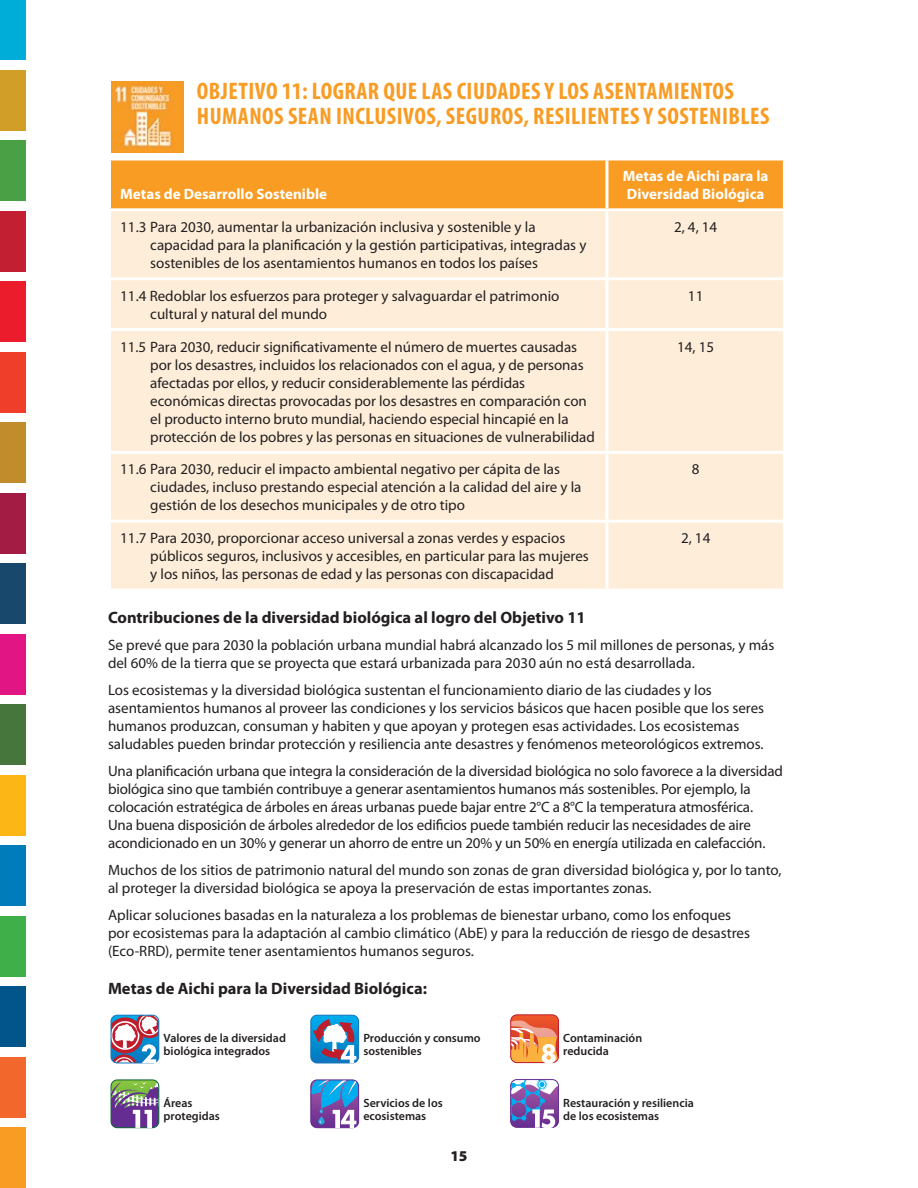
<style>
.page{position:relative;width:918px;height:1188px;background:#fff}
.page>*{position:absolute;margin:0;border:0;box-sizing:border-box;transform-origin:0 0}
.t1{font:700 condensed 24px/25.5px "Myriad Pro";letter-spacing:.02em;color:#f89c24}
.t2{font:700 16.5px "Myriad Pro";color:#231f20}
.t3{font:15px/18px "Myriad Pro";color:#231f20}
.t4{font:700 15px/18px "Myriad Pro";color:#fff}
.t5{font:900 15px "Myriad Pro";color:#231f20}
.t6{font:600 12px/12.6px "Myriad Pro";color:#231f20}
</style>
<div class="page">
<div style="left:0;top:70px;width:26px;height:61px;background:#d19f28"></div>
<div style="left:0;top:0;width:26px;height:60px;background:#00add9"></div>
<div style="left:0;top:282px;width:26px;height:60px;background:#eb1c2c"></div>
<div style="left:0;top:211px;width:26px;height:61px;background:#c21f32"></div>
<div style="left:0;top:352px;width:26px;height:61px;background:#ef3e2a"></div>
<div style="left:0;top:141px;width:26px;height:60px;background:#4aa045"></div>
<div style="left:0;top:775px;width:26px;height:61px;background:#fcb615"></div>
<div style="left:0;top:493px;width:26px;height:61px;background:#a21c43"></div>
<div style="left:0;top:1057px;width:26px;height:61px;background:#f2682c"></div>
<div style="left:0;top:1128px;width:26px;height:60px;background:#f89c24"></div>
<div style="left:0;top:634px;width:26px;height:61px;background:#e11584"></div>
<div style="left:0;top:423px;width:26px;height:60px;background:#c08c2c"></div>
<div style="left:0;top:705px;width:26px;height:60px;background:#46763b"></div>
<div style="left:0;top:846px;width:26px;height:60px;background:#007cbb"></div>
<div style="left:0;top:916px;width:26px;height:61px;background:#3eaf49"></div>
<div style="left:0;top:987px;width:26px;height:60px;background:#01558a"></div>
<div style="left:0;top:564px;width:26px;height:60px;background:#18486b"></div>
<div style="left:110px;top:160px;width:674px;height:48px;background:#f89c24"></div>
<div style="left:111px;top:211px;width:672px;height:378px;background:#feeed9"></div>
<hr style="left:108px;top:161px;width:3px;height:47px;background:#fff">
<hr style="left:605px;top:161px;width:3px;height:47px;background:#fff">
<hr style="left:783px;top:161px;width:3px;height:47px;background:#fff">
<hr style="left:605px;top:211px;width:3px;height:66px;background:#fff">
<hr style="left:108px;top:277px;width:499px;height:3px;background:#fff">
<hr style="left:607px;top:277px;width:179px;height:3px;background:#fff">
<hr style="left:605px;top:280px;width:3px;height:48px;background:#fff">
<hr style="left:108px;top:328px;width:499px;height:3px;background:#fff">
<hr style="left:607px;top:328px;width:179px;height:3px;background:#fff">
<hr style="left:605px;top:331px;width:3px;height:120px;background:#fff">
<hr style="left:108px;top:451px;width:499px;height:3px;background:#fff">
<hr style="left:607px;top:451px;width:179px;height:3px;background:#fff">
<hr style="left:605px;top:454px;width:3px;height:66px;background:#fff">
<hr style="left:108px;top:520px;width:499px;height:3px;background:#fff">
<hr style="left:607px;top:520px;width:179px;height:3px;background:#fff">
<hr style="left:605px;top:523px;width:3px;height:66px;background:#fff">
<img style="left:111px;top:81px;width:72px;height:71px">
<svg style="left:111px;top:1015px;width:48px;height:48px"></svg>
<svg style="left:311px;top:1014px;width:48px;height:49px"></svg>
<div style="left:510px;top:1014px;width:49px;height:49px;border:1px solid #be1d2c;border-radius:6px"></div>
<svg style="left:511px;top:1015px;width:48px;height:49px;background:#ee9262"></svg>
<div style="left:510px;top:1079px;width:49px;height:49px;border:1px solid #652d91;border-radius:6px"></div>
<svg style="left:511px;top:1080px;width:47px;height:48px"></svg>
<svg style="left:111px;top:1080px;width:48px;height:48px;background:#847d8c"></svg>
<svg style="left:311px;top:1080px;width:48px;height:48px;background:#6182c6"></svg>
<h1 class="t1" style="left:197px;top:79px;width:574px">OBJETIVO 11: LOGRAR QUE LAS CIUDADES Y LOS ASENTAMIENTOS<br>HUMANOS SEAN INCLUSIVOS, SEGUROS, RESILIENTES Y SOSTENIBLES</h1>
<p class="t4" style="left:120px;top:185px;width:208px">Metas de Desarrollo Sostenible</p>
<p class="t4" style="left:623px;top:167px;width:147px">Metas de Aichi para la<br>Diversidad Biológica</p>
<p class="t3" style="left:150px;top:218px;width:438px;text-indent:-30px">11.3 Para 2030, aumentar la urbanización inclusiva y sostenible y la capacidad para la planificación y la gestión participativas, integradas y sostenibles de los asentamientos humanos en todos los países</p>
<p class="t3" style="left:674px;top:218px;width:45px">2, 4, 14</p>
<p class="t3" style="left:150px;top:287px;width:411px;text-indent:-30px">11.4 Redoblar los esfuerzos para proteger y salvaguardar el patrimonio cultural y natural del mundo</p>
<p class="t3" style="left:688px;top:287px;width:17px">11</p>
<p class="t3" style="left:150px;top:338px;width:446px;text-indent:-30px">11.5 Para 2030, reducir significativamente el número de muertes causadas por los desastres, incluidos los relacionados con el agua, y de personas afectadas por ellos, y reducir considerablemente las pérdidas económicas directas provocadas por los desastres en comparación con el producto interno bruto mundial, haciendo especial hincapié en la protección de los pobres y las personas en situaciones de vulnerabilidad</p>
<p class="t3" style="left:677px;top:338px;width:39px">14, 15</p>
<p class="t3" style="left:150px;top:461px;width:433px;text-indent:-30px">11.6 Para 2030, reducir el impacto ambiental negativo per cápita de las ciudades, incluso prestando especial atención a la calidad del aire y la gestión de los desechos municipales y de otro tipo</p>
<p class="t3" style="left:692px;top:461px;width:9px">8</p>
<p class="t3" style="left:150px;top:530px;width:440px;text-indent:-30px">11.7 Para 2030, proporcionar acceso universal a zonas verdes y espacios públicos seguros, inclusivos y accesibles, en particular para las mujeres y los niños, las personas de edad y las personas con discapacidad</p>
<p class="t3" style="left:681px;top:530px;width:31px">2, 14</p>
<p class="t2" style="left:108px;top:608px;width:479px">Contribuciones de la diversidad biológica al logro del Objetivo 11</p>
<p class="t3" style="left:108px;top:636px;width:668px">Se prevé que para 2030 la población urbana mundial habrá alcanzado los 5 mil millones de personas, y más del 60% de la tierra que se proyecta que estará urbanizada para 2030 aún no está desarrollada.</p>
<p class="t3" style="left:108px;top:681px;width:658px">Los ecosistemas y la diversidad biológica sustentan el funcionamiento diario de las ciudades y los asentamientos humanos al proveer las condiciones y los servicios básicos que hacen posible que los seres humanos produzcan, consuman y habiten y que apoyan y protegen esas actividades. Los ecosistemas saludables pueden brindar protección y resiliencia ante desastres y fenómenos meteorológicos extremos.</p>
<p class="t3" style="left:108px;top:762px;width:677px">Una planificación urbana que integra la consideración de la diversidad biológica no solo favorece a la diversidad biológica sino que también contribuye a generar asentamientos humanos más sostenibles. Por ejemplo, la colocación estratégica de árboles en áreas urbanas puede bajar entre 2°C a 8°C la temperatura atmosférica.<br>Una buena disposición de árboles alrededor de los edificios puede también reducir las necesidades de aire acondicionado en un 30% y generar un ahorro de entre un 20% y un 50% en energía utilizada en calefacción.</p>
<p class="t3" style="left:108px;top:861px;width:675px">Muchos de los sitios de patrimonio natural del mundo son zonas de gran diversidad biológica y, por lo tanto, al proteger la diversidad biológica se apoya la preservación de estas importantes zonas.</p>
<p class="t3" style="left:108px;top:906px;width:644px">Aplicar soluciones basadas en la naturaleza a los problemas de bienestar urbano, como los enfoques por ecosistemas para la adaptación al cambio climático (AbE) y para la reducción de riesgo de desastres (Eco-RRD), permite tener asentamientos humanos seguros.</p>
<p class="t2" style="left:108px;top:979px;width:321px">Metas de Aichi para la Diversidad Biológica:</p>
<p class="t6" style="left:164px;top:1032px;width:124px">Valores de la diversidad biológica integrados</p>
<p class="t6" style="left:363px;top:1032px;width:119px">Producción y consumo sostenibles</p>
<p class="t6" style="left:563px;top:1032px;width:81px">Contaminación reducida</p>
<p class="t6" style="left:164px;top:1097px;width:58px">Áreas protegidas</p>
<p class="t6" style="left:363px;top:1097px;width:81px">Servicios de los ecosistemas</p>
<p class="t5" style="left:450px;top:1147px;width:19px">15</p>
<p class="t6" style="left:563px;top:1097px;width:132px">Restauración y resiliencia de los ecosistemas</p>
</div>
